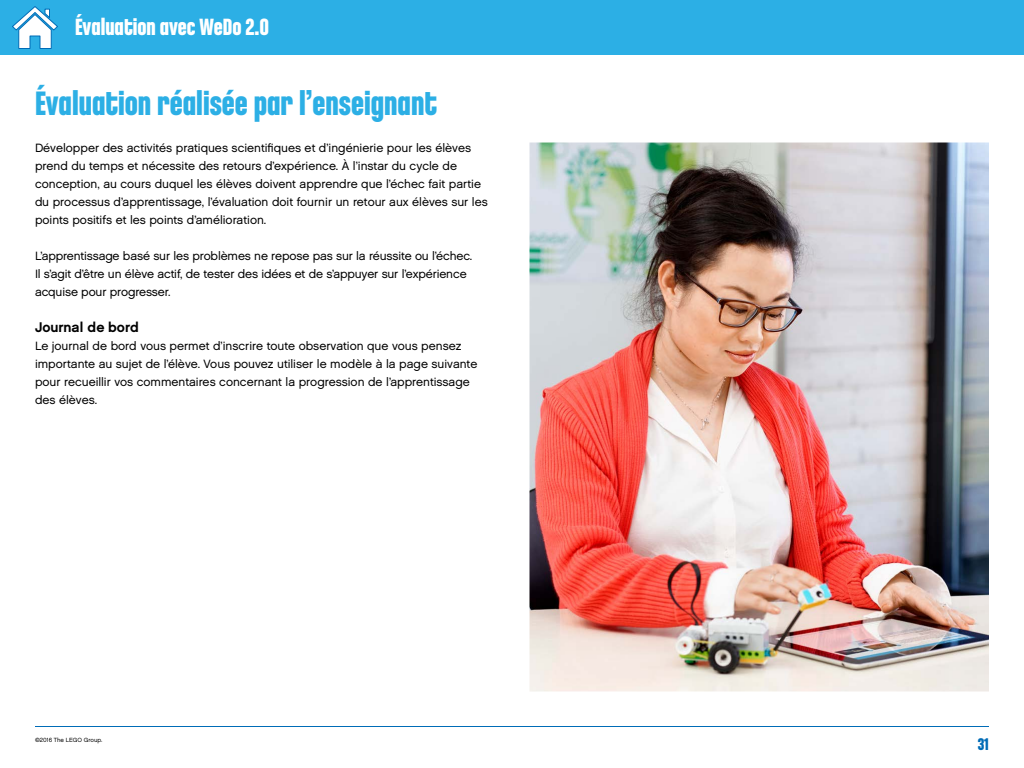
<style>
.page{position:relative;width:1024px;height:768px;background:#fff}
.page>*{position:absolute;margin:0;border:0;box-sizing:border-box;transform-origin:0 0}
.t1{font:700 36px "LEGO Chalet Comprime 80";color:#2cafe5}
.t2{font:700 25px "LEGO Chalet Comprime 80";color:#fff}
.t3{font:700 18px "LEGO Chalet Comprime 80";color:#006cb7}
.t4{font:700 14px "LEGO Chalet 60";color:#000}
.t5{font:12px/18px "LEGO Chalet 60";color:#000}
.t6{font:6px "LEGO Chalet 60";color:#000}
</style>
<div class="page">
<div style="left:0;top:0;width:1024px;height:55px;background:#2cafe5"></div>
<hr style="left:35px;top:726px;width:954px;height:2px;background:#006cb7">
<img style="left:530px;top:142px;width:459px;height:550px">
<svg style="left:12px;top:6px;width:46px;height:43px"></svg>
<h2 class="t2" style="left:75px;top:12px;width:196px">Évaluation avec WeDo 2.0</h2>
<h1 class="t1" style="left:35px;top:82px;width:404px">Évaluation réalisée par l’enseignant</h1>
<p class="t5" style="left:35px;top:138px;width:454px">Développer des activités pratiques scientifiques et d’ingénierie pour les élèves prend du temps et nécessite des retours d’expérience. À l’instar du cycle de conception, au cours duquel les élèves doivent apprendre que l’échec fait partie du processus d’apprentissage, l’évaluation doit fournir un retour aux élèves sur les points positifs et les points d’amélioration.</p>
<p class="t5" style="left:35px;top:246px;width:439px">L’apprentissage basé sur les problèmes ne repose pas sur la réussite ou l’échec.<br>Il s’agit d’être un élève actif, de tester des idées et de s’appuyer sur l’expérience acquise pour progresser.</p>
<p class="t4" style="left:35px;top:318px;width:105px">Journal de bord</p>
<p class="t5" style="left:35px;top:336px;width:444px">Le journal de bord vous permet d’inscrire toute observation que vous pensez importante au sujet de l’élève. Vous pouvez utiliser le modèle à la page suivante pour recueillir vos commentaires concernant la progression de l’apprentissage des élèves.</p>
<p class="t6" style="left:35px;top:736px;width:69px">©2016 The LEGO Group.</p>
<h3 class="t3" style="left:978px;top:734px;width:13px">31</h3>
</div>
